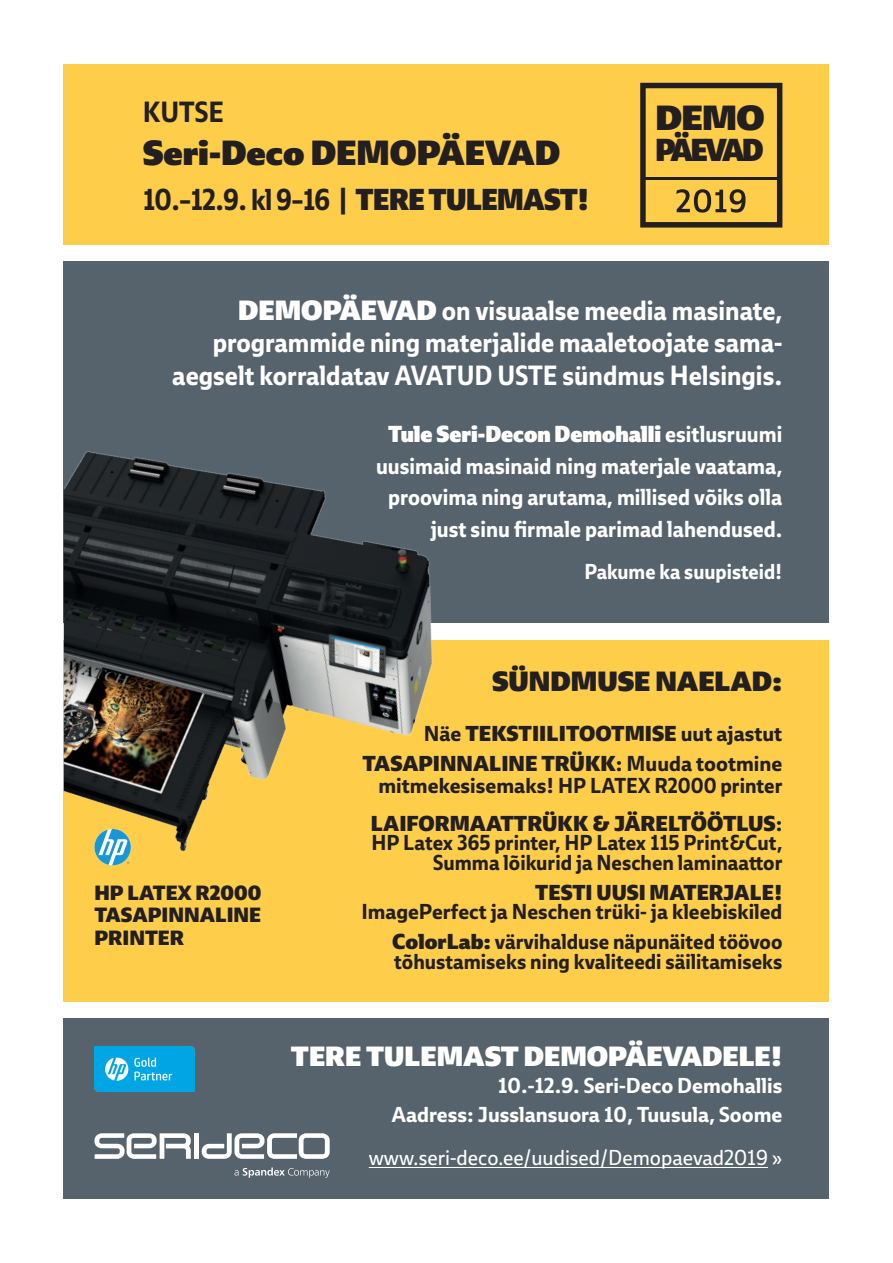
<style>
.page{position:relative;width:893px;height:1263px;background:#fff}
.page>*{position:absolute;margin:0;border:0;box-sizing:border-box;transform-origin:0 0}
.t1{font:33.9px "Ebony Bl";color:#231f20}
.t2{font:33.9px "Ebony Bl";color:#231f20;scale:1.05 1}
.t3{font:30.9px "Ebony Bl";letter-spacing:-.09em;color:#231f20;scale:.92 1}
.t4{font:700 29.4px "Ebony";letter-spacing:-.02em;color:#231f20;scale:.92 1}
.t5{font:700 28.35px "Ebony";color:#231f20;scale:.94 1}
.t6{font:700 27px/32.4px "Ebony";color:#fff;text-align:right;scale:.94 1}
.t7{font:27px "Ebony Bl";color:#fff}
.t8{font:27px "Ebony Bl";color:#231f20}
.t9{font:700 22.5px/31.5px "Ebony";color:#fff;text-align:right;scale:.94 1}
.t10{font:700 21px/19.5px "Ebony";color:#231f20;scale:.96 1}
.t11{font:21px "Ebony Hv";color:#231f20}
.t12{font:700 21px "Ebony";color:#231f20}
.t13{font:700 21px "Ebony";color:#fff}
.t14{font:21px "Ebony";color:#fff;scale:.96 1}
.t15{font:700 21px "Ebony";color:#fff;scale:.94 1}
.t16{font:19.95px "Ebony Hv";color:#231f20}
.s1{font-family:"Ebony Bl";font-weight:400}
.s2{font-family:"Ebony";font-weight:700}
.s3{font-family:"Ebony Hv";font-weight:400}
</style>
<div class="page">
<div style="left:64px;top:261px;width:765px;height:362px;background:#56626c"></div>
<div style="left:64px;top:640px;width:765px;height:361px;background:#fece4b"></div>
<div style="left:64px;top:64px;width:765px;height:180px;background:#fece4b"></div>
<div style="left:64px;top:1018px;width:765px;height:181px;background:#56626c"></div>
<svg style="left:640px;top:83px;width:142px;height:145px"></svg>
<svg style="left:94px;top:1133px;width:97px;height:26px"></svg>
<div style="left:194px;top:1133px;width:5px;height:26px;background:#fff"></div>
<svg style="left:202px;top:1133px;width:128px;height:26px"></svg>
<svg style="left:234px;top:1167px;width:96px;height:11px"></svg>
<hr style="left:369px;top:1167px;width:399px;height:1px;background:#fff">
<img style="left:94px;top:1046px;width:100px;height:45px">
<div style="left:652px;top:96px;width:120px;height:72px;background:#fece4b"></div>
<img style="left:64px;top:451px;width:369px;height:415px">
<svg style="left:94px;top:829px;width:37px;height:36px"></svg>
<p class="t5" style="left:143px;top:93px;width:88px">KUTSE</p>
<p class="t1" style="left:143px;top:130px;width:419px">Seri-Deco DEMOPÄEVAD</p>
<p class="t4" style="left:143px;top:180px;width:487px">10.–12.9. kl 9–16 | <span class="s1">TERE TULEMAST!</span></p>
<p class="t2" style="left:655px;top:94px;width:106px">DEMO</p>
<p class="t3" style="left:655px;top:129px;width:119px">PÄEVAD</p>
<p class="t6" style="left:172px;top:294px;width:651px"><span class="s1">DEMOPÄEVAD</span> on visuaalse meedia masinate, programmide ning materjalide maaletoojate sama&shy;aegselt korraldatav AVATUD USTE sündmus Helsingis.</p>
<p class="t9" style="left:376px;top:418px;width:434px"><span class="s1">Tule Seri-Decon Demohalli</span> esitlusruumi uusimaid masinaid ning materjale vaatama, proovima ning arutama, millised võiks olla just sinu firmale parimad lahendused.</p>
<p class="t15" style="left:584px;top:557px;width:212px">Pakume ka suupisteid!</p>
<p class="t16" style="left:94px;top:879px;width:168px">HP LATEX R2000</p>
<p class="t16" style="left:94px;top:901px;width:168px">TASAPINNALINE</p>
<p class="t16" style="left:94px;top:924px;width:91px">PRINTER</p>
<p class="t8" style="left:492px;top:663px;width:292px">SÜNDMUSE NAELAD:</p>
<p class="t11" style="left:424px;top:719px;width:360px"><span class="s2">Näe</span> TEKSTIILITOOTMISE <span class="s2">uut ajastut</span></p>
<p class="t11" style="left:363px;top:749px;width:421px">TASAPINNALINE TRÜKK<span class="s2">: Muuda tootmine</span></p>
<p class="t12" style="left:378px;top:771px;width:405px">mitmekesisemaks! HP LATEX R2000 printer</p>
<p class="t11" style="left:371px;top:809px;width:413px">LAIFORMAATTRÜKK &amp; JÄRELTÖÖTLUS<span class="s2">:</span></p>
<p class="t10" style="left:371px;top:833px;width:430px">HP Latex 365 printer, HP Latex 115 Print&amp;Cut,</p>
<p class="t10" style="left:433px;top:852px;width:365px">Summa lõikurid ja Neschen laminaattor</p>
<p class="t11" style="left:535px;top:878px;width:249px">TESTI UUSI MATERJALE!</p>
<p class="t12" style="left:361px;top:897px;width:423px">ImagePerfect ja Neschen trüki- ja kleebiskiled</p>
<p class="t10" style="left:392px;top:932px;width:408px"><span class="s3">ColorLab:</span> värvihalduse näpunäited töövoo tõhustamiseks ning kvaliteedi säilitamiseks</p>
<p class="t7" style="left:291px;top:1038px;width:493px">TERE TULEMAST DEMOPÄEVADELE!</p>
<p class="t13" style="left:498px;top:1072px;width:286px">10.-12.9. Seri-Deco Demohallis</p>
<p class="t13" style="left:391px;top:1100px;width:393px">Aadress: Jusslansuora 10, Tuusula, Soome</p>
<p class="t14" style="left:369px;top:1144px;width:432px">www.seri-deco.ee/uudised/Demopaevad2019 »</p>
</div>
